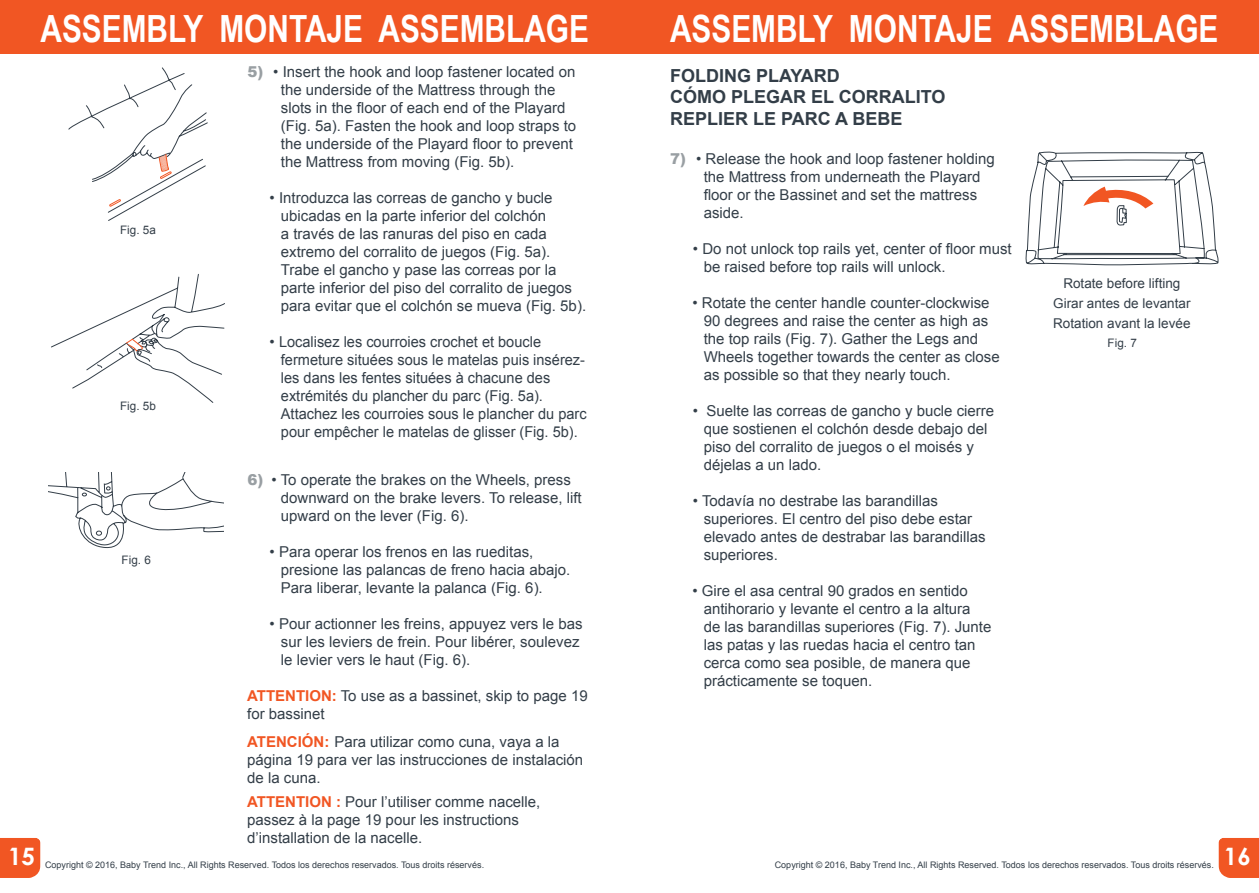
<style>
.page{position:relative;width:1259px;height:893px;background:#fff}
.page>*{position:absolute;margin:0;border:0;box-sizing:border-box;transform-origin:0 0}
.t1{font:700 37.5px "Arial Narrow";color:#fff}
.t2{font:700 24px "Century Gothic";color:#fff}
.t3{font:700 18px/21.6px "Arial";color:#333e48}
.t4{font:15px/18px "Arial";color:#333e48}
.t5{font:13.5px "Arial";color:#333e48}
.t6{font:11.7px "Arial";color:#333e48}
.t7{font:9px "Arial";color:#333e48}
.s1{font-weight:900;color:#999fa3}
.s2{font-weight:700;color:#f15623}
</style>
<div class="page">
<div style="left:0;top:838px;width:40px;height:40px;background:#f15623"></div>
<div style="left:1218px;top:838px;width:41px;height:40px;background:#f15623"></div>
<div style="left:0;top:0;width:629px;height:54px;background:#f15623"></div>
<div style="left:629px;top:0;width:630px;height:54px;background:#f15623"></div>
<svg style="left:48px;top:473px;width:175px;height:75px"></svg>
<svg style="left:1025px;top:151px;width:194px;height:114px"></svg>
<svg style="left:51px;top:273px;width:174px;height:130px"></svg>
<svg style="left:68px;top:67px;width:140px;height:154px"></svg>
<h1 class="t1" style="left:40px;top:0;width:550px">ASSEMBLY MONTAJE ASSEMBLAGE</h1>
<h1 class="t1" style="left:670px;top:0;width:550px">ASSEMBLY MONTAJE ASSEMBLAGE</h1>
<h2 class="t2" style="left:8px;top:842px;width:28px">15</h2>
<p class="t6" style="left:120px;top:222px;width:37px">Fig. 5a</p>
<p class="t6" style="left:120px;top:398px;width:37px">Fig. 5b</p>
<p class="t6" style="left:122px;top:552px;width:31px">Fig. 6</p>
<p class="t4" style="left:281px;top:62px;width:297px;text-indent:-34px"><span class="s1">5)</span> • Insert the hook and loop fastener located on the underside of the Mattress through the slots in the floor of each end of the Playard (Fig. 5a). Fasten the hook and loop straps to the underside of the Playard floor to prevent the Mattress from moving (Fig. 5b).</p>
<p class="t4" style="left:281px;top:188px;width:307px;text-indent:-11px">• Introduzca las correas de gancho y bucle ubicadas en la parte inferior del colchón<br>a través de las ranuras del piso en cada extremo del corralito de juegos (Fig. 5a).<br>Trabe el gancho y pase las correas por la parte inferior del piso del corralito de juegos para evitar que el colchón se mueva (Fig. 5b).</p>
<p class="t4" style="left:281px;top:332px;width:307px;text-indent:-11px">• Localisez les courroies crochet et boucle fermeture situées sous le matelas puis insérez&shy;les dans les fentes situées à chacune des extrémités du plancher du parc (Fig. 5a).<br>Attachez les courroies sous le plancher du parc pour empêcher le matelas de glisser (Fig. 5b).</p>
<p class="t4" style="left:281px;top:470px;width:302px;text-indent:-34px"><span class="s1">6)</span> • To operate the brakes on the Wheels, press downward on the brake levers. To release, lift upward on the lever (Fig. 6).</p>
<p class="t4" style="left:281px;top:542px;width:291px;text-indent:-11px">• Para operar los frenos en las rueditas, presione las palancas de freno hacia abajo.<br>Para liberar, levante la palanca (Fig. 6).</p>
<p class="t4" style="left:281px;top:614px;width:303px;text-indent:-11px">• Pour actionner les freins, appuyez vers le bas sur les leviers de frein. Pour libérer, soulevez le levier vers le haut (Fig. 6).</p>
<p class="t4" style="left:247px;top:686px;width:342px"><span class="s2">ATTENTION:</span> To use as a bassinet, skip to page 19 for bassinet</p>
<p class="t4" style="left:247px;top:732px;width:337px"><span class="s2">ATENCIÓN:</span> Para utilizar como cuna, vaya a la página 19 para ver las instrucciones de instalación de la cuna.</p>
<p class="t4" style="left:247px;top:793px;width:295px"><span class="s2">ATTENTION :</span> Pour l’utiliser comme nacelle, passez à la page 19 pour les instructions d’installation de la nacelle.</p>
<p class="t3" style="left:670px;top:65px;width:277px">FOLDING PLAYARD<br>CÓMO PLEGAR EL CORRALITO<br>REPLIER LE PARC A BEBE</p>
<p class="t4" style="left:704px;top:150px;width:293px;text-indent:-34px"><span class="s1">7)</span> • Release the hook and loop fastener holding the Mattress from underneath the Playard floor or the Bassinet and set the mattress aside.</p>
<p class="t4" style="left:704px;top:240px;width:309px;text-indent:-11px">• Do not unlock top rails yet, center of floor must be raised before top rails will unlock.</p>
<p class="t4" style="left:704px;top:294px;width:297px;text-indent:-11px">• Rotate the center handle counter-clockwise 90 degrees and raise the center as high as the top rails (Fig. 7). Gather the Legs and Wheels together towards the center as close as possible so that they nearly touch.</p>
<p class="t4" style="left:704px;top:402px;width:292px;text-indent:-11px">• Suelte las correas de gancho y bucle cierre que sostienen el colchón desde debajo del piso del corralito de juegos o el moisés y déjelas a un lado.</p>
<p class="t4" style="left:704px;top:492px;width:283px;text-indent:-11px">• Todavía no destrabe las barandillas superiores. El centro del piso debe estar elevado antes de destrabar las barandillas superiores.</p>
<p class="t4" style="left:704px;top:582px;width:289px;text-indent:-11px">• Gire el asa central 90 grados en sentido antihorario y levante el centro a la altura<br>de las barandillas superiores (Fig. 7). Junte las patas y las ruedas hacia el centro tan cerca como sea posible, de manera que prácticamente se toquen.</p>
<p class="t5" style="left:1063px;top:274px;width:119px">Rotate before lifting</p>
<p class="t5" style="left:1053px;top:294px;width:139px">Girar antes de levantar</p>
<p class="t5" style="left:1053px;top:314px;width:139px">Rotation avant la levée</p>
<p class="t6" style="left:1107px;top:336px;width:31px">Fig. 7</p>
<p class="t7" style="left:45px;top:858px;width:441px">Copyright © 2016, Baby Trend Inc., All Rights Reserved. Todos los derechos reservados. Tous droits réservés.</p>
<p class="t7" style="left:775px;top:858px;width:441px">Copyright © 2016, Baby Trend Inc., All Rights Reserved. Todos los derechos reservados. Tous droits réservés.</p>
<h2 class="t2" style="left:1224px;top:842px;width:28px">16</h2>
</div>
